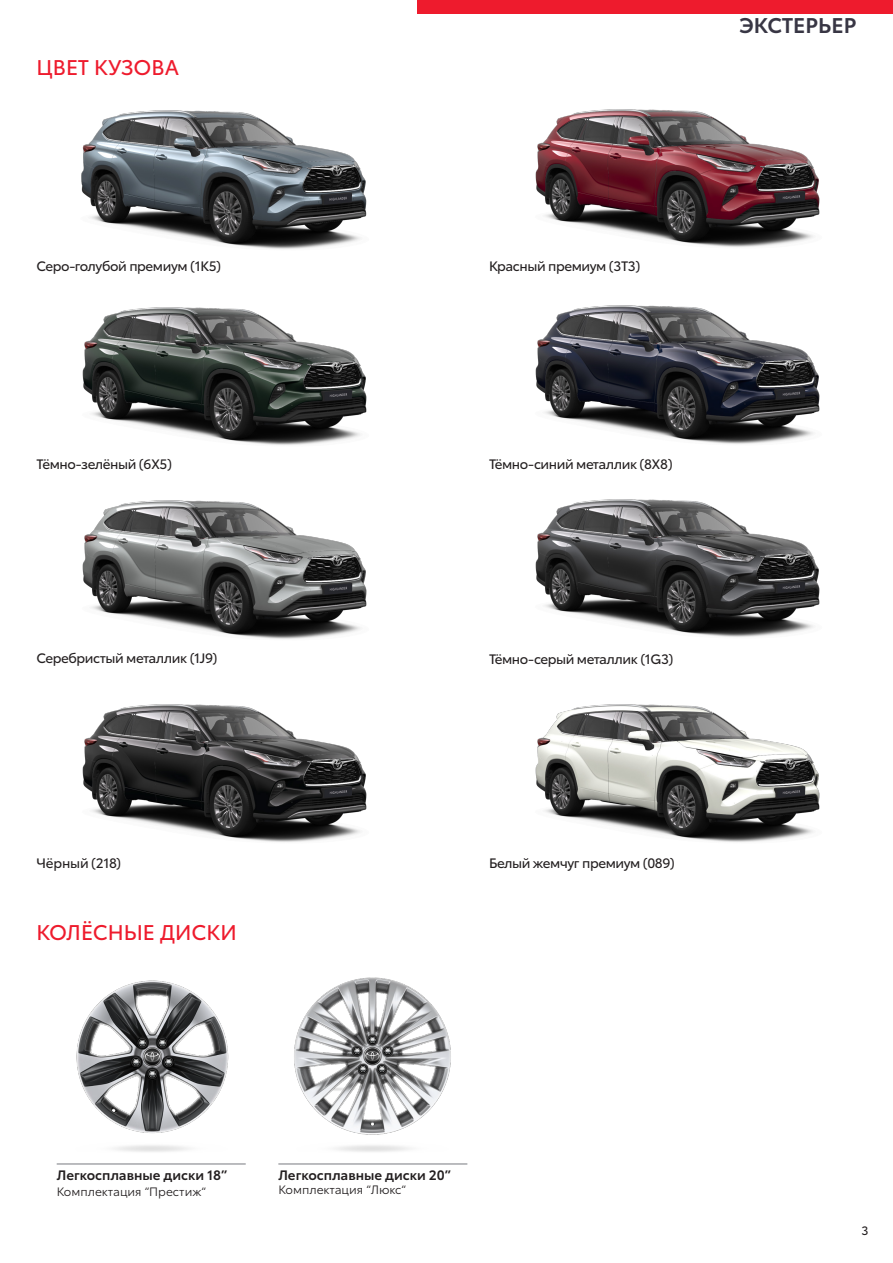
<style>
.page{position:relative;width:893px;height:1263px;background:#fff}
.page>*{position:absolute;margin:0;border:0;box-sizing:border-box;transform-origin:0 0}
.t1{font:21px "Toyota Type";color:#ee1b2d}
.t2{font:600 21px "Toyota Type";color:#383644}
.t3{font:13.5px "Toyota Type";letter-spacing:-.03em;color:#231f20}
.F_CAPTION_HEAD_SENTENCE_TSG_K{font:600 13.5px "Toyota Type";color:#231f20}
.F_CAPTION_TSG_K{font:12px "Toyota Type";color:#231f20}
.t4{font:12px "Toyota Type";color:#231f20}
</style>
<div class="page">
<img style="left:81px;top:110px;width:286px;height:139px">
<img style="left:82px;top:307px;width:285px;height:138px">
<img style="left:82px;top:500px;width:285px;height:139px">
<img style="left:82px;top:704px;width:285px;height:138px">
<img style="left:535px;top:109px;width:285px;height:138px">
<img style="left:535px;top:305px;width:285px;height:139px">
<img style="left:535px;top:499px;width:285px;height:138px">
<div style="left:418px;top:0;width:475px;height:13px;background:#ee1b2d"></div>
<hr style="left:57px;top:1163px;width:189px;height:2px;background:#a5a6aa">
<hr style="left:278px;top:1163px;width:189px;height:2px;background:#a5a6aa">
<img style="left:294px;top:977px;width:157px;height:158px">
<img style="left:76px;top:980px;width:153px;height:153px">
<img style="left:535px;top:704px;width:285px;height:138px">
<p class="t1" style="left:37px;top:52px;width:144px">ЦВЕТ КУЗОВА</p>
<p class="t3" style="left:37px;top:256px;width:186px">Серо-голубой премиум (1K5)</p>
<p class="t3" style="left:37px;top:454px;width:137px">Тёмно-зелёный (6X5)</p>
<p class="t3" style="left:37px;top:648px;width:182px">Серебристый металлик (1J9)</p>
<p class="t3" style="left:37px;top:853px;width:86px">Чёрный (218)</p>
<p class="t1" style="left:37px;top:916px;width:202px">КОЛЁСНЫЕ ДИСКИ</p>
<p class="t2" style="left:739px;top:9px;width:118px">ЭКСТЕРЬЕР</p>
<p class="t3" style="left:489px;top:256px;width:153px">Красный премиум (3T3)</p>
<p class="t3" style="left:489px;top:454px;width:185px">Тёмно-синий металлик (8X8)</p>
<p class="t3" style="left:489px;top:649px;width:186px">Тёмно-серый металлик (1G3)</p>
<p class="t3" style="left:489px;top:853px;width:187px">Белый жемчуг премиум (089)</p>
<p class="F_CAPTION_HEAD_SENTENCE_TSG_K" style="left:57px;top:1164px;width:172px">Легкосплавные диски 18”</p>
<p class="F_CAPTION_TSG_K" style="left:57px;top:1183px;width:151px">Комплектация “Престиж“</p>
<p class="F_CAPTION_HEAD_SENTENCE_TSG_K" style="left:278px;top:1164px;width:174px">Легкосплавные диски 20”</p>
<p class="F_CAPTION_TSG_K" style="left:278px;top:1181px;width:129px">Комплектация “Люкс“</p>
<p class="t4" style="left:861px;top:1222px;width:9px">3</p>
</div>
